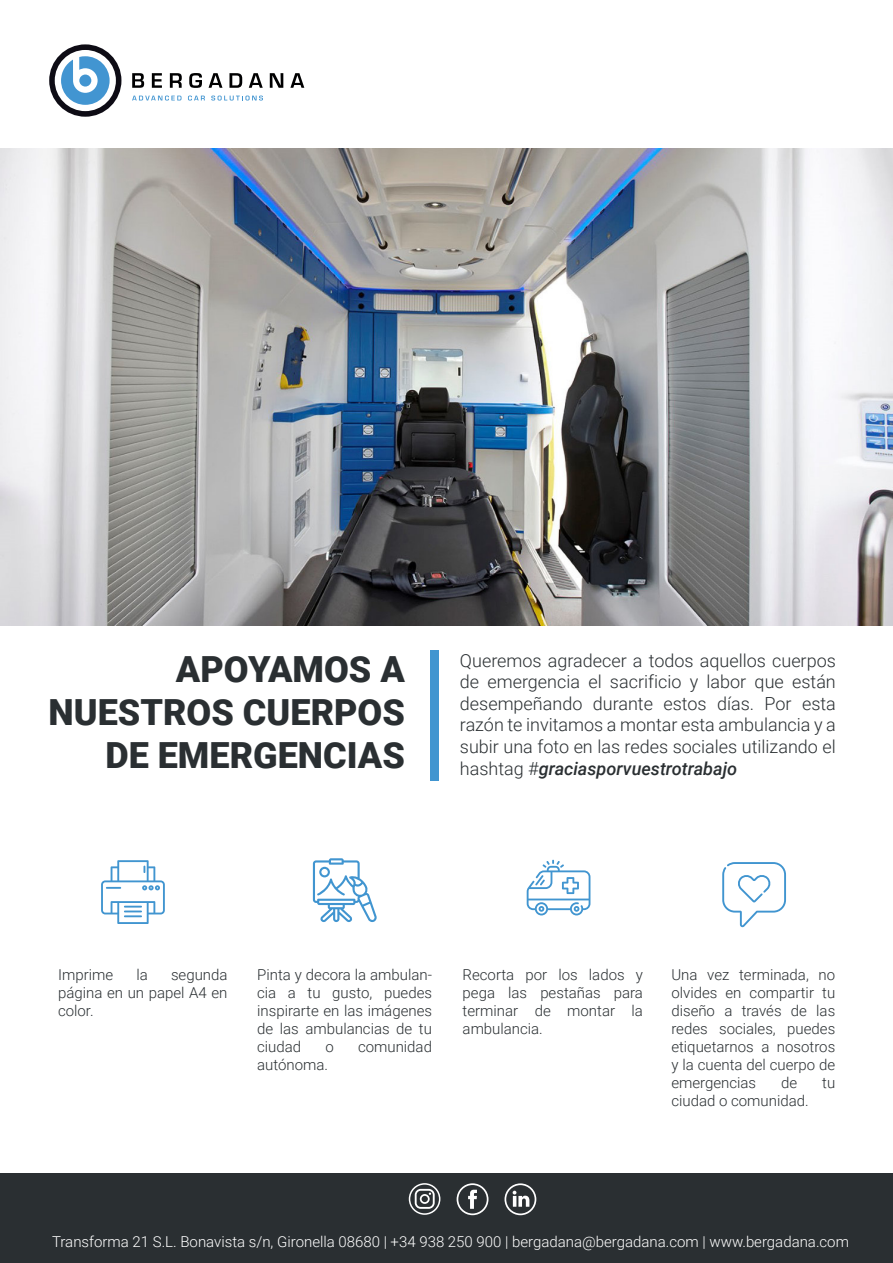
<style>
.page{position:relative;width:893px;height:1263px;background:#fff}
.page>*{position:absolute;margin:0;border:0;box-sizing:border-box;transform-origin:0 0}
.t1{font:900 36px/43.2px "Roboto";color:#2a2f32;text-align:right}
.t2{font:300 18px/21.6px "Roboto";color:#2a2f32;text-align:justify}
.t3{font:300 15px/18px "Roboto";color:#2a2f32;text-align:justify}
.t4{font:300 15px "Roboto";color:#fff}
.s1{font-weight:500;font-style:italic}
</style>
<div class="page">
<img style="left:0;top:148px;width:893px;height:478px">
<svg style="left:49px;top:44px;width:72px;height:73px"></svg>
<div style="left:55px;top:50px;width:61px;height:61px;background:#fff;border-radius:50%"></div>
<svg style="left:61px;top:56px;width:49px;height:49px"></svg>
<svg style="left:132px;top:96px;width:50px;height:5px"></svg>
<svg style="left:188px;top:96px;width:17px;height:5px"></svg>
<svg style="left:211px;top:96px;width:52px;height:5px"></svg>
<svg style="left:132px;top:73px;width:12px;height:15px"></svg>
<svg style="left:152px;top:73px;width:10px;height:15px"></svg>
<svg style="left:170px;top:73px;width:12px;height:15px"></svg>
<svg style="left:189px;top:73px;width:13px;height:15px"></svg>
<svg style="left:209px;top:73px;width:13px;height:15px"></svg>
<svg style="left:229px;top:73px;width:13px;height:15px"></svg>
<svg style="left:249px;top:73px;width:14px;height:15px"></svg>
<svg style="left:270px;top:73px;width:13px;height:15px"></svg>
<svg style="left:290px;top:73px;width:14px;height:15px"></svg>
<svg style="left:527px;top:859px;width:63px;height:56px"></svg>
<svg style="left:101px;top:860px;width:64px;height:64px"></svg>
<svg style="left:722px;top:862px;width:64px;height:65px"></svg>
<svg style="left:313px;top:858px;width:64px;height:64px"></svg>
<div style="left:0;top:1173px;width:893px;height:90px;background:#2a2f32"></div>
<div style="left:431px;top:650px;width:8px;height:131px;background:#4195d0"></div>
<svg style="left:457px;top:1183px;width:31px;height:32px"></svg>
<svg style="left:409px;top:1183px;width:31px;height:32px"></svg>
<svg style="left:504px;top:1183px;width:32px;height:32px"></svg>
<h1 class="t1" style="left:49px;top:646px;width:358px">APOYAMOS A<br>NUESTROS CUERPOS<br>DE EMERGENCIAS</h1>
<p class="t2" style="left:460px;top:649px;width:377px">Queremos agradecer a todos aquellos cuerpos de emergencia el sacrificio y labor que están desempeñando durante estos días. Por esta razón te invitamos a montar esta ambulancia y a subir una foto en las redes sociales utilizando el hashtag #<span class="s1">graciasporvuestrotrabajo</span></p>
<p class="t3" style="left:58px;top:965px;width:171px;text-indent:113px">segunda página en un papel A4 en color.</p>
<p class="t3" style="left:257px;top:965px;width:176px">Pinta y decora la ambulan&shy;cia a tu gusto, puedes inspirarte en las imágenes de las ambulancias de tu ciudad</p>
<p class="t3" style="left:58px;top:965px;width:57px">Imprime</p>
<p class="t3" style="left:136px;top:965px;width:13px">la</p>
<p class="t3" style="left:325px;top:1037px;width:10px">o</p>
<p class="t3" style="left:358px;top:1037px;width:75px">comunidad</p>
<p class="t3" style="left:257px;top:1055px;width:72px">autónoma.</p>
<p class="t3" style="left:463px;top:965px;width:182px">Recorta por los lados y pega las pestañas para terminar de montar la ambulancia.</p>
<p class="t3" style="left:671px;top:965px;width:165px">Una vez terminada, no olvides en compartir tu diseño a través de las redes sociales, puedes etiquetarnos a nosotros y la cuenta del cuerpo de emergencias</p>
<p class="t3" style="left:781px;top:1073px;width:18px">de</p>
<p class="t3" style="left:822px;top:1073px;width:15px">tu</p>
<p class="t3" style="left:671px;top:1091px;width:139px">ciudad o comunidad.</p>
<p class="t4" style="left:52px;top:1231px;width:798px">Transforma 21 S.L. Bonavista s/n, Gironella 08680 | +34 938 250 900 | bergadana@bergadana.com | www.bergadana.com</p>
</div>
